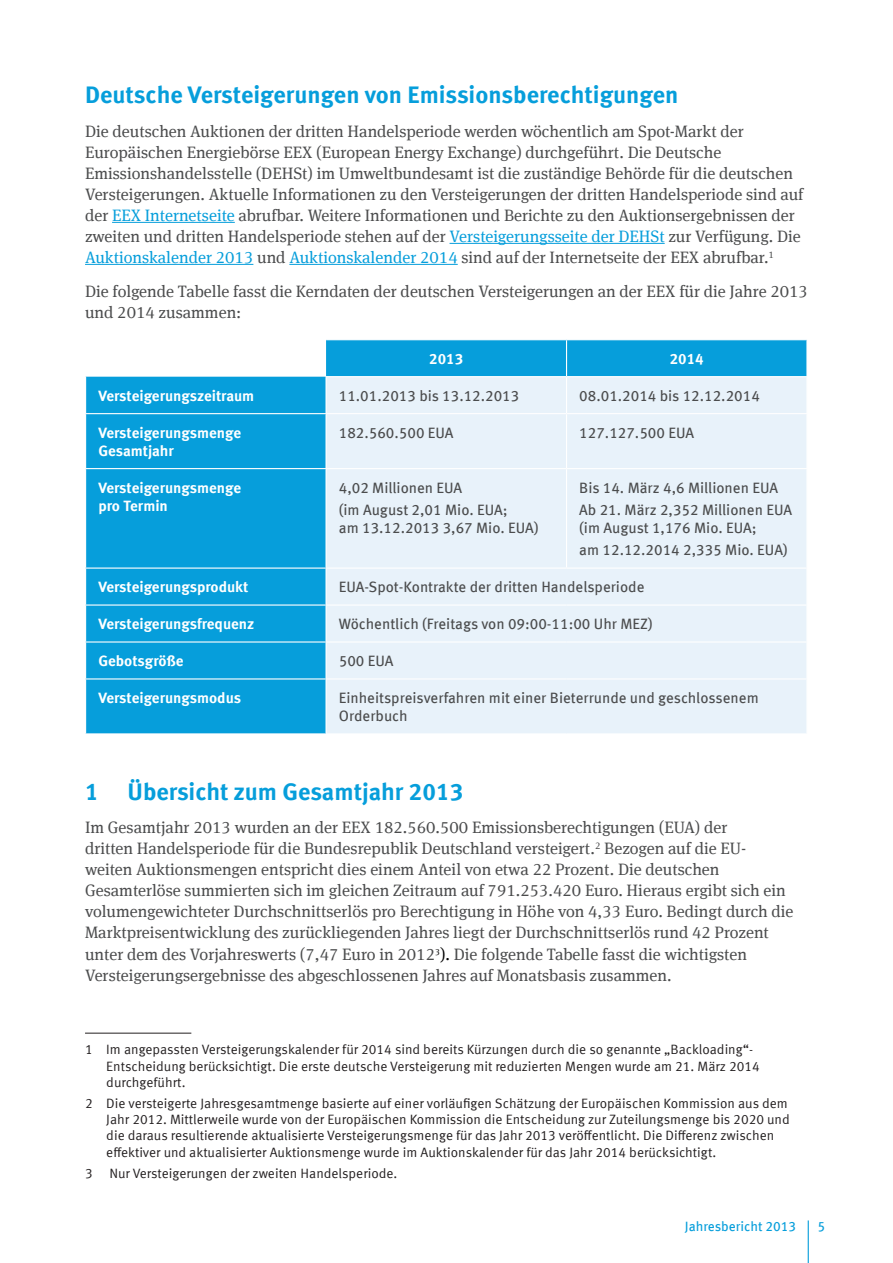
<style>
.page{position:relative;width:893px;height:1263px;background:#fff}
.page>*{position:absolute;margin:0;border:0;box-sizing:border-box;transform-origin:0 0}
.Überschrift_1{font:700 24px "Meta Offc";color:#069edb}
.Fließtext{font:16.5px/21px "Meta Serif Offc";color:#4b4c4d}
.Tabelle{font:15px/18px "Meta Offc";color:#4b4c4d}
.Tabellenkopf{font:700 15px/18px "Meta Offc";color:#fff}
.Fußnoten{font:13.5px/16.2px "Meta Offc Norm";color:#231f20}
.Seitenzahl{font:13.5px "Meta Offc";color:#069edb}
.s1{color:#069edb}
.s2{color:#000}
</style>
<div class="page">
<hr style="left:808px;top:1220px;width:1px;height:43px;background:#069edb">
<hr style="left:112px;top:222px;width:123px;height:1px;background:#069edb">
<hr style="left:450px;top:243px;width:215px;height:1px;background:#069edb">
<hr style="left:85px;top:264px;width:168px;height:1px;background:#069edb">
<hr style="left:289px;top:264px;width:169px;height:1px;background:#069edb">
<svg style="left:86px;top:340px;width:720px;height:393px;background:#1ba6de"></svg>
<div style="left:327px;top:377px;width:479px;height:356px;background:#e8f2fa"></div>
<hr style="left:566px;top:340px;width:1px;height:36px;background:#fff">
<hr style="left:325px;top:376px;width:241px;height:1px;background:#fff">
<hr style="left:325px;top:377px;width:2px;height:36px;background:#fff">
<hr style="left:566px;top:376px;width:241px;height:1px;background:#fff">
<hr style="left:566px;top:377px;width:1px;height:36px;background:#fff">
<hr style="left:85px;top:413px;width:241px;height:1px;background:#fff">
<hr style="left:326px;top:413px;width:240px;height:1px;background:#fff">
<hr style="left:325px;top:414px;width:2px;height:54px;background:#fff">
<hr style="left:566px;top:413px;width:241px;height:1px;background:#fff">
<hr style="left:566px;top:414px;width:1px;height:54px;background:#fff">
<hr style="left:85px;top:468px;width:241px;height:1px;background:#fff">
<hr style="left:326px;top:468px;width:240px;height:1px;background:#fff">
<hr style="left:325px;top:469px;width:2px;height:98px;background:#fff">
<hr style="left:566px;top:468px;width:241px;height:1px;background:#fff">
<hr style="left:566px;top:469px;width:1px;height:98px;background:#fff">
<hr style="left:85px;top:567px;width:241px;height:2px;background:#fff">
<hr style="left:326px;top:567px;width:240px;height:2px;background:#fff">
<hr style="left:325px;top:569px;width:2px;height:35px;background:#fff">
<hr style="left:566px;top:567px;width:241px;height:2px;background:#fff">
<hr style="left:85px;top:604px;width:241px;height:2px;background:#fff">
<hr style="left:326px;top:604px;width:240px;height:2px;background:#fff">
<hr style="left:325px;top:606px;width:2px;height:35px;background:#fff">
<hr style="left:566px;top:604px;width:241px;height:2px;background:#fff">
<hr style="left:85px;top:641px;width:241px;height:1px;background:#fff">
<hr style="left:326px;top:641px;width:240px;height:1px;background:#fff">
<hr style="left:325px;top:642px;width:2px;height:36px;background:#fff">
<hr style="left:566px;top:641px;width:241px;height:1px;background:#fff">
<hr style="left:85px;top:678px;width:241px;height:1px;background:#fff">
<hr style="left:326px;top:678px;width:240px;height:1px;background:#fff">
<hr style="left:325px;top:679px;width:2px;height:54px;background:#fff">
<hr style="left:566px;top:678px;width:241px;height:1px;background:#fff">
<hr style="left:85px;top:1033px;width:106px;height:1px;background:#231f20">
<p class="Überschrift_1" style="left:85px;top:81px;width:595px">Deutsche Versteigerungen von Emissionsberechtigungen</p>
<p class="Fließtext" style="left:85px;top:121px;width:720px">Die deutschen Auktionen der dritten Handelsperiode werden wöchentlich am Spot-Markt der Europäischen Energiebörse EEX (European Energy Exchange) durchgeführt. Die Deutsche Emissionshandelsstelle (DEHSt) im Umweltbundesamt ist die zuständige Behörde für die deutschen Versteigerungen. Aktuelle Informationen zu den Versteigerungen der dritten Handelsperiode sind auf der <span class="s1">EEX Internetseite</span> abrufbar. Weitere Informationen und Berichte zu den Auktionsergebnissen der zweiten und dritten Handelsperiode stehen auf der <span class="s1">Versteigerungsseite der DEHSt</span> zur Verfügung. Die <span class="s1">Auktionskalender 2013</span> und <span class="s1">Auktionskalender 2014</span> sind auf der Internetseite der EEX abrufbar.<sup>1</sup></p>
<p class="Fließtext" style="left:85px;top:281px;width:724px">Die folgende Tabelle fasst die Kerndaten der deutschen Versteigerungen an der EEX für die Jahre 2013 und 2014 zusammen:</p>
<p class="Tabellenkopf" style="left:429px;top:350px;width:36px">2013</p>
<p class="Tabellenkopf" style="left:670px;top:350px;width:36px">2014</p>
<p class="Tabellenkopf" style="left:98px;top:387px;width:157px">Versteigerungszeitraum</p>
<p class="Tabelle" style="left:339px;top:387px;width:182px">11.01.2013 bis 13.12.2013</p>
<p class="Tabelle" style="left:579px;top:387px;width:182px">08.01.2014 bis 12.12.2014</p>
<p class="Tabellenkopf" style="left:98px;top:424px;width:144px">Versteigerungsmenge<br>Gesamtjahr</p>
<p class="Tabelle" style="left:339px;top:424px;width:116px">182.560.500 EUA</p>
<p class="Tabelle" style="left:579px;top:424px;width:116px">127.127.500 EUA</p>
<p class="Tabellenkopf" style="left:98px;top:479px;width:144px">Versteigerungsmenge pro Termin</p>
<p class="Tabelle" style="left:339px;top:479px;width:125px">4,02 Millionen EUA</p>
<p class="Tabelle" style="left:579px;top:479px;width:200px">Bis 14. März 4,6 Millionen EUA</p>
<p class="Tabelle" style="left:579px;top:501px;width:214px">Ab 21. März 2,352 Millionen EUA</p>
<p class="Tabelle" style="left:579px;top:519px;width:179px">(im August 1,176 Mio. EUA;</p>
<p class="Tabelle" style="left:579px;top:541px;width:210px">am 12.12.2014 2,335 Mio. EUA)</p>
<p class="Tabelle" style="left:339px;top:501px;width:201px">(im August 2,01 Mio. EUA;<br>am 13.12.2013 3,67 Mio. EUA)</p>
<p class="Tabellenkopf" style="left:98px;top:578px;width:152px">Versteigerungsprodukt</p>
<p class="Tabelle" style="left:339px;top:578px;width:307px">EUA-Spot-Kontrakte der dritten Handelsperiode</p>
<p class="Tabellenkopf" style="left:98px;top:615px;width:158px">Versteigerungsfrequenz</p>
<p class="Tabelle" style="left:339px;top:615px;width:315px">Wöchentlich (Freitags von 09:00-11:00 Uhr MEZ)</p>
<p class="Tabellenkopf" style="left:98px;top:652px;width:87px">Gebotsgröße</p>
<p class="Tabelle" style="left:339px;top:652px;width:56px">500 EUA</p>
<p class="Tabellenkopf" style="left:98px;top:689px;width:144px">Versteigerungsmodus</p>
<p class="Tabelle" style="left:339px;top:689px;width:421px">Einheitspreisverfahren mit einer Bieterrunde und geschlossenem<br>Orderbuch</p>
<p class="Überschrift_1" style="left:85px;top:777px;width:380px">1 Übersicht zum Gesamtjahr 2013</p>
<p class="Fließtext" style="left:85px;top:818px;width:710px">Im Gesamtjahr 2013 wurden an der EEX 182.560.500 Emissionsberechtigungen (EUA) der<br>dritten Handelsperiode für die Bundesrepublik Deutschland versteigert.<sup>2</sup> Bezogen auf die EU&shy;weiten Auktionsmengen entspricht dies einem Anteil von etwa 22 Prozent. Die deutschen Gesamterlöse summierten sich im gleichen Zeitraum auf 791.253.420 Euro. Hieraus ergibt sich ein volumengewichteter Durchschnittserlös pro Berechtigung in Höhe von 4,33 Euro. Bedingt durch die Marktpreisentwicklung des zurückliegenden Jahres liegt der Durchschnittserlös rund 42 Prozent unter dem des Vorjahreswerts (7,47 Euro in 2012<sup>3</sup><span class="s2">).</span> Die folgende Tabelle fasst die wichtigsten Versteigerungsergebnisse des abgeschlossenen Jahres auf Monatsbasis zusammen.</p>
<p class="Fußnoten" style="left:106px;top:1042px;width:655px;text-indent:-21px">1 Im angepassten Versteigerungskalender für 2014 sind bereits Kürzungen durch die so genannte „Backloading“-<br>Entscheidung berücksichtigt. Die erste deutsche Versteigerung mit reduzierten Mengen wurde am 21. März 2014 durchgeführt.</p>
<p class="Fußnoten" style="left:106px;top:1095px;width:685px;text-indent:-21px">2 Die versteigerte Jahresgesamtmenge basierte auf einer vorläufigen Schätzung der Europäischen Kommission aus dem Jahr 2012. Mittlerweile wurde von der Europäischen Kommission die Entscheidung zur Zuteilungsmenge bis 2020 und die daraus resultierende aktualisierte Versteigerungsmenge für das Jahr 2013 veröffentlicht. Die Differenz zwischen effektiver und aktualisierter Auktionsmenge wurde im Auktionskalender für das Jahr 2014 berücksichtigt.</p>
<p class="Fußnoten" style="left:85px;top:1165px;width:314px">3 Nur Versteigerungen der zweiten Handelsperiode.</p>
<p class="Seitenzahl" style="left:685px;top:1218px;width:113px">Jahresbericht 2013</p>
<p class="Seitenzahl" style="left:817px;top:1218px;width:9px">5</p>
</div>
